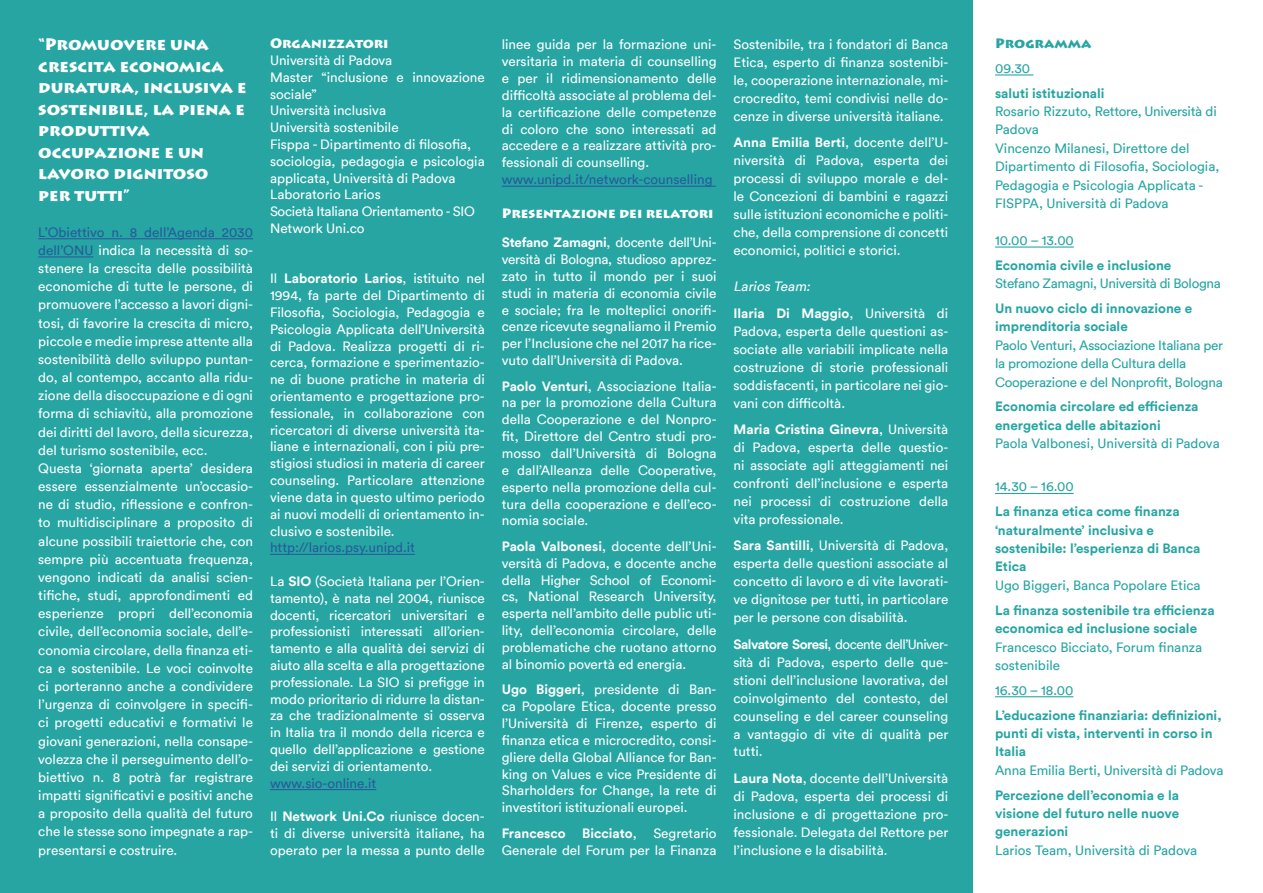
<style>
.page{position:relative;width:1263px;height:893px;background:#fff}
.page>*{position:absolute;margin:0;border:0;box-sizing:border-box;transform-origin:0 0}
.t1{font:900 16.5px/21.5px "Lithos Pro";color:#fff}
.t2{font:13.5px/16.8px "Circular";color:#fff;text-align:justify}
.t3{font:13.5px/18.5px "Circular";letter-spacing:-.005em;color:#26a5a3}
.t4{font:700 13.5px/18.5px "Circular";color:#26a5a3}
.t5{font:13.5px "Circular";color:#275b9b}
.t6{font:700 13.5px/26.4px "Circular";color:#fff}
.t7{font:900 13.5px "Lithos Pro";color:#fff}
.t8{font:13.5px "Circular";letter-spacing:-.025em;color:#26a5a3}
.t9{font:900 13.5px "Lithos Pro";color:#26a5a3}
.s1{color:#275b9b}
.s2{font-weight:700}
.s3{font-weight:400;font-style:italic}
.s4{font-weight:400}
</style>
<div class="page">
<div style="left:0;top:0;width:972px;height:893px;background:#26a5a3"></div>
<hr style="left:38px;top:238px;width:215px;height:1px;background:#275b9b">
<hr style="left:38px;top:256px;width:55px;height:1px;background:#275b9b">
<hr style="left:270px;top:554px;width:145px;height:1px;background:#275b9b">
<hr style="left:270px;top:789px;width:106px;height:1px;background:#275b9b">
<hr style="left:502px;top:186px;width:214px;height:1px;background:#275b9b">
<hr style="left:995px;top:74px;width:38px;height:2px;background:#26a5a3">
<hr style="left:995px;top:246px;width:79px;height:2px;background:#26a5a3">
<hr style="left:995px;top:493px;width:79px;height:1px;background:#26a5a3">
<hr style="left:995px;top:696px;width:78px;height:1px;background:#26a5a3">
<p class="t1" style="left:38px;top:34px;width:210px">“Promuovere una crescita economica duratura, inclusiva e sostenibile, la piena e produttiva occupazione e un lavoro dignitoso<br>per tutti”</p>
<p class="t2" style="left:38px;top:222px;width:216px;line-height:18.1px;text-align:left"><span class="s1">L’Obiettivo n. 8 dell’Agenda 2030 dell’ONU</span> indica la necessità di so&shy;stenere la crescita delle possibilità economiche di tutte le persone, di promuovere l’accesso a lavori digni&shy;tosi, di favorire la crescita di micro, piccole e medie imprese attente alla sostenibilità dello sviluppo puntan&shy;do, al contempo, accanto alla ridu&shy;zione della disoccupazione e di ogni forma di schiavitù, alla promozione dei diritti del lavoro, della sicurezza, del turismo sostenibile, ecc.<br>Questa ‘giornata aperta’ desidera essere essenzialmente un’occasio&shy;ne di studio, riflessione e confron&shy;to multidisciplinare a proposito di alcune possibili traiettorie che, con sempre più accentuata frequenza, vengono indicati da analisi scien&shy;tifiche, studi, approfondimenti ed esperienze propri dell’economia civile, dell’economia sociale, dell’e&shy;conomia circolare, della finanza eti&shy;ca e sostenibile. Le voci coinvolte ci porteranno anche a condividere l’urgenza di coinvolgere in specifi&shy;ci progetti educativi e formativi le giovani generazioni, nella consape&shy;volezza che il perseguimento dell’o&shy;biettivo n. 8 potrà far registrare impatti significativi e positivi anche a proposito della qualità del futuro che le stesse sono impegnate a rap&shy;presentarsi e costruire.</p>
<p class="t7" style="left:270px;top:35px;width:120px">Organizzatori</p>
<p class="t2" style="left:270px;top:51px;width:216px;text-align:left">Università di Padova<br>Master “inclusione e innovazione sociale”<br>Università inclusiva<br>Università sostenibile<br>Fisppa - Dipartimento di filosofia, sociologia, pedagogia e psicologia applicata, Università di Padova<br>Laboratorio Larios<br>Società Italiana Orientamento - SIO<br>Network Uni.co</p>
<p class="t2" style="left:270px;top:270px;width:216px">Il <span class="s2">Laboratorio Larios</span>, istituito nel 1994, fa parte del Dipartimento di Filosofia, Sociologia, Pedagogia e Psicologia Applicata dell’Università di Padova. Realizza progetti di ri&shy;cerca, formazione e sperimentazio&shy;ne di buone pratiche in materia di orientamento e progettazione pro&shy;fessionale, in collaborazione con ricercatori di diverse università ita&shy;liane e internazionali, con i più pre&shy;stigiosi studiosi in materia di career counseling. Particolare attenzione viene data in questo ultimo periodo ai nuovi modelli di orientamento in&shy;clusivo e sostenibile.</p>
<p class="t5" style="left:270px;top:539px;width:146px">http://larios.psy.unipd.it</p>
<p class="t2" style="left:270px;top:572px;width:216px">La <span class="s2">SIO</span> (Società Italiana per l’Orien&shy;tamento), è nata nel 2004, riunisce docenti, ricercatori universitari e professionisti interessati all’orien&shy;tamento e alla qualità dei servizi di aiuto alla scelta e alla progettazione professionale. La SIO si prefigge in modo prioritario di ridurre la distan&shy;za che tradizionalmente si osserva in Italia tra il mondo della ricerca e quello dell’applicazione e gestione dei servizi di orientamento.</p>
<p class="t5" style="left:270px;top:774px;width:108px">www.sio-online.it</p>
<p class="t2" style="left:270px;top:807px;width:216px">Il <span class="s2">Network Uni.Co</span> riunisce docen&shy;ti di diverse università italiane, ha operato per la messa a punto delle</p>
<p class="t2" style="left:502px;top:35px;width:216px">linee guida per la formazione uni&shy;versitaria in materia di counselling e per il ridimensionamento delle difficoltà associate al problema del&shy;la certificazione delle competenze di coloro che sono interessati ad accedere e a realizzare attività pro&shy;fessionali di counselling.</p>
<p class="t5" style="left:502px;top:170px;width:212px">www.unipd.it/network-counselling</p>
<p class="t7" style="left:502px;top:204px;width:213px">Presentazione dei relatori</p>
<p class="t2" style="left:502px;top:233px;width:216px"><span class="s2">Stefano Zamagni</span>, docente dell’Uni&shy;versità di Bologna, studioso apprez&shy;zato in tutto il mondo per i suoi studi in materia di economia civile e sociale; fra le molteplici onorifi&shy;cenze ricevute segnaliamo il Premio per l’Inclusione che nel 2017 ha rice&shy;vuto dall’Università di Padova.</p>
<p class="t2" style="left:502px;top:377px;width:216px"><span class="s2">Paolo Venturi</span>, Associazione Italia&shy;na per la promozione della Cultura della Cooperazione e del Nonpro&shy;fit, Direttore del Centro studi pro&shy;mosso dall’Università di Bologna e dall’Alleanza delle Cooperative, esperto nella promozione della cul&shy;tura della cooperazione e dell’eco&shy;nomia sociale.</p>
<p class="t2" style="left:502px;top:537px;width:216px"><span class="s2">Paola Valbonesi</span>, docente dell’Uni&shy;versità di Padova, e docente anche della Higher School of Economi&shy;cs, National Research University, esperta nell’ambito delle public uti&shy;lity, dell’economia circolare, delle problematiche che ruotano attorno al binomio povertà ed energia.</p>
<p class="t2" style="left:502px;top:680px;width:216px"><span class="s2">Ugo Biggeri</span>, presidente di Ban&shy;ca Popolare Etica, docente presso l’Università di Firenze, esperto di finanza etica e microcredito, consi&shy;gliere della Global Alliance for Ban&shy;king on Values e vice Presidente di Sharholders for Change, la rete di investitori istituzionali europei.</p>
<p class="t2" style="left:502px;top:824px;width:216px"><span class="s2">Francesco Bicciato</span>, Segretario<br>Generale del Forum per la Finanza</p>
<p class="t2" style="left:733px;top:35px;width:216px;line-height:18px">Sostenibile, tra i fondatori di Banca Etica, esperto di finanza sostenibi&shy;le, cooperazione internazionale, mi&shy;crocredito, temi condivisi nelle do&shy;cenze in diverse università italiane.</p>
<p class="t2" style="left:733px;top:133px;width:216px;line-height:18px"><span class="s2">Anna Emilia Berti</span>, docente dell’U&shy;niversità di Padova, esperta dei processi di sviluppo morale e del&shy;le Concezioni di bambini e ragazzi sulle istituzioni economiche e politi&shy;che, della comprensione di concetti economici, politici e storici.</p>
<p class="t6" style="left:733px;top:273px;width:216px"><span class="s3">Larios Team:<br></span>Ilaria Di Maggio<span class="s4">, Università di</span></p>
<p class="t2" style="left:733px;top:321px;width:216px;line-height:18px">Padova, esperta delle questioni as&shy;sociate alle variabili implicate nella costruzione di storie professionali soddisfacenti, in particolare nei gio&shy;vani con difficoltà.</p>
<p class="t2" style="left:733px;top:420px;width:216px;line-height:18px"><span class="s2">Maria Cristina Ginevra</span>, Università di Padova, esperta delle questio&shy;ni associate agli atteggiamenti nei confronti dell’inclusione e esperta nei processi di costruzione della vita professionale.</p>
<p class="t2" style="left:733px;top:536px;width:216px;line-height:18px"><span class="s2">Sara Santilli</span>, Università di Padova, esperta delle questioni associate al concetto di lavoro e di vite lavorati&shy;ve dignitose per tutti, in particolare per le persone con disabilità.</p>
<p class="t2" style="left:733px;top:634px;width:216px;line-height:18px"><span class="s2">Salvatore Soresi</span>, docente dell’Univer&shy;sità di Padova, esperto delle que&shy;stioni dell’inclusione lavorativa, del coinvolgimento del contesto, del counseling e del career counseling a vantaggio di vite di qualità per tutti.</p>
<p class="t2" style="left:733px;top:769px;width:216px;line-height:18px"><span class="s2">Laura Nota</span>, docente dell’Università di Padova, esperta dei processi di inclusione e di progettazione pro&shy;fessionale. Delegata del Rettore per l’inclusione e la disabilità.</p>
<p class="t9" style="left:995px;top:35px;width:98px">Programma</p>
<p class="t3" style="left:995px;top:58px;width:37px">09.30</p>
<p class="t4" style="left:995px;top:83px;width:111px">saluti istituzionali</p>
<p class="t3" style="left:995px;top:102px;width:226px">Rosario Rizzuto, Rettore, Università di<br>Padova<br>Vincenzo Milanesi, Direttore del<br>Dipartimento di Filosofia, Sociologia,<br>Pedagogia e Psicologia Applicata -<br>FISPPA, Università di Padova</p>
<p class="t3" style="left:995px;top:230px;width:80px">10.00 – 13.00</p>
<p class="t4" style="left:995px;top:255px;width:178px">Economia civile e inclusione</p>
<p class="t8" style="left:995px;top:274px;width:227px">Stefano Zamagni, Università di Bologna</p>
<p class="t4" style="left:995px;top:298px;width:199px">Un nuovo ciclo di innovazione e imprenditoria sociale</p>
<p class="t3" style="left:995px;top:335px;width:230px">Paolo Venturi, Associazione Italiana per la promozione della Cultura della<br>Cooperazione e del Nonprofit, Bologna</p>
<p class="t4" style="left:995px;top:397px;width:205px">Economia circolare ed efficienza energetica delle abitazioni</p>
<p class="t3" style="left:995px;top:434px;width:226px">Paola Valbonesi, Università di Padova</p>
<p class="t3" style="left:995px;top:477px;width:80px">14.30 – 16.00</p>
<p class="t4" style="left:995px;top:502px;width:207px">La finanza etica come finanza ‘naturalmente’ inclusiva e sostenibile: l’esperienza di Banca<br>Etica</p>
<p class="t3" style="left:995px;top:575px;width:207px">Ugo Biggeri, Banca Popolare Etica</p>
<p class="t4" style="left:995px;top:600px;width:221px">La finanza sostenibile tra efficienza economica ed inclusione sociale</p>
<p class="t3" style="left:995px;top:637px;width:209px">Francesco Bicciato, Forum finanza sostenibile</p>
<p class="t3" style="left:995px;top:680px;width:80px">16.30 – 18.00</p>
<p class="t4" style="left:995px;top:705px;width:228px">L’educazione finanziaria: definizioni, punti di vista, interventi in corso in<br>Italia</p>
<p class="t3" style="left:995px;top:760px;width:230px">Anna Emilia Berti, Università di Padova</p>
<p class="t4" style="left:995px;top:785px;width:186px;text-align:justify">Percezione dell’economia e la visione del futuro nelle nuove generazioni</p>
<p class="t3" style="left:995px;top:840px;width:204px">Larios Team, Università di Padova</p>
</div>
